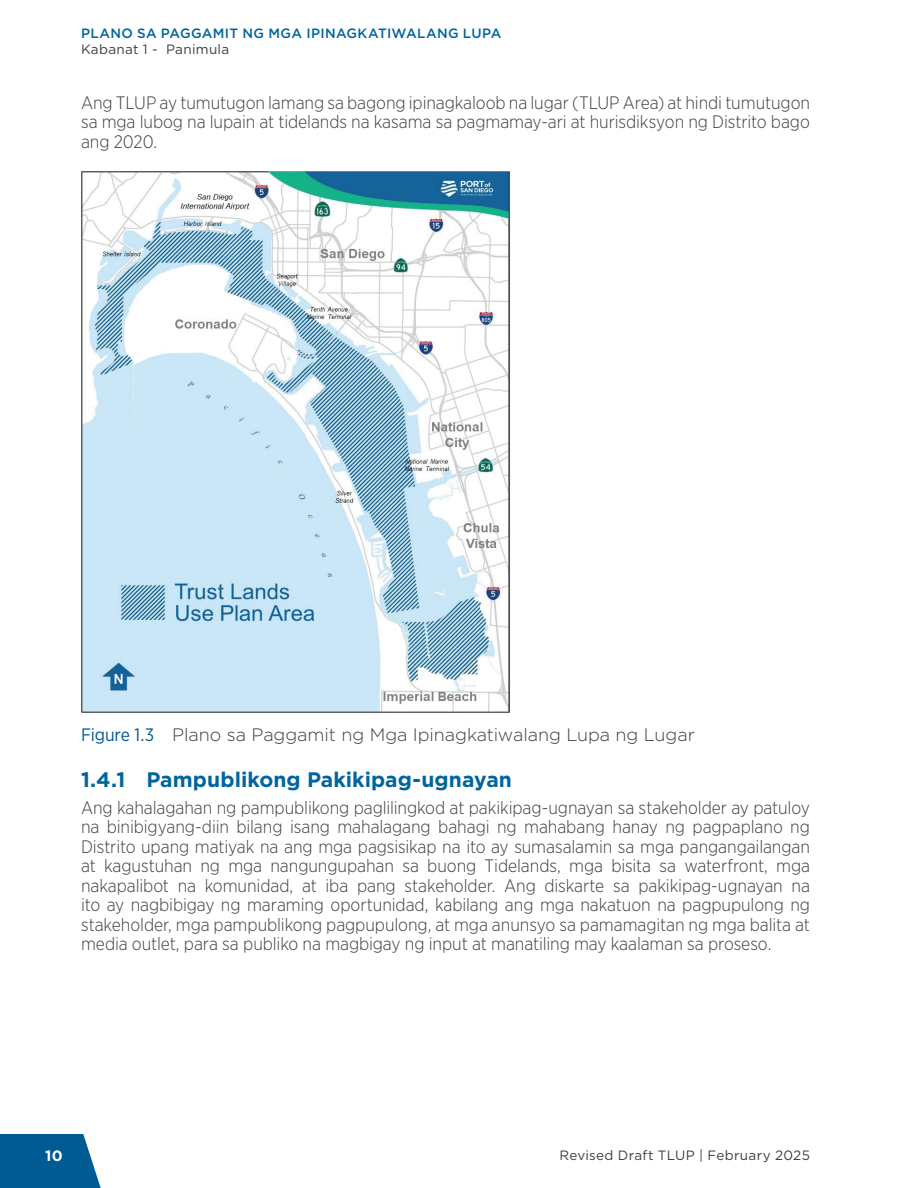
<style>
.page{position:relative;width:918px;height:1188px;background:#fff}
.page>*{position:absolute;margin:0;border:0;box-sizing:border-box;transform-origin:0 0}
.t1{font:700 21px "Gotham";color:#00659c}
.t2{font:300 18px/19.5px "Gotham Narrow";letter-spacing:-.005em;color:#3e3e3f;text-align:justify}
.t3{font:300 18px "Gotham";letter-spacing:-.005em;color:#3e3e3f}
.t4{font:700 15px "Gotham";color:#fff}
.t5{font:13.5px "Gotham";letter-spacing:.02em;color:#3e3e3f}
.t6{font:500 13.5px "Gotham";letter-spacing:.025em;color:#00659c}
.s1{font-family:"Gotham Narrow";font-weight:400;color:#005a93}
</style>
<div class="page">
<img style="left:81px;top:172px;width:429px;height:540px">
<svg style="left:0;top:1134px;width:101px;height:54px;background:#16689c"></svg>
<p class="t6" style="left:81px;top:24px;width:422px">PLANO SA PAGGAMIT NG MGA IPINAGKATIWALANG LUPA</p>
<p class="t5" style="left:81px;top:41px;width:150px">Kabanat 1 - Panimula</p>
<p class="t2" style="left:81px;top:92px;width:731px">Ang TLUP ay tumutugon lamang sa bagong ipinagkaloob na lugar (TLUP Area) at hindi tumutugon sa mga lubog na lupain at tidelands na kasama sa pagmamay-ari at hurisdiksyon ng Distrito bago ang 2020.</p>
<p class="t3" style="left:81px;top:723px;width:615px"><span class="s1">Figure 1.3</span> Plano sa Paggamit ng Mga Ipinagkatiwalang Lupa ng Lugar</p>
<p class="t1" style="left:81px;top:766px;width:433px">1.4.1 Pampublikong Pakikipag-ugnayan</p>
<p class="t2" style="left:81px;top:797px;width:731px">Ang kahalagahan ng pampublikong paglilingkod at pakikipag-ugnayan sa stakeholder ay patuloy na binibigyang-diin bilang isang mahalagang bahagi ng mahabang hanay ng pagpaplano ng Distrito upang matiyak na ang mga pagsisikap na ito ay sumasalamin sa mga pangangailangan at kagustuhan ng mga nangungupahan sa buong Tidelands, mga bisita sa waterfront, mga nakapalibot na komunidad, at iba pang stakeholder. Ang diskarte sa pakikipag-ugnayan na ito ay nagbibigay ng maraming oportunidad, kabilang ang mga nakatuon na pagpupulong ng stakeholder, mga pampublikong pagpupulong, at mga anunsyo sa pamamagitan ng mga balita at media outlet, para sa publiko na magbigay ng input at manatiling may kaalaman sa proseso.</p>
<p class="t4" style="left:45px;top:1146px;width:19px">10</p>
<p class="t5" style="left:559px;top:1146px;width:252px">Revised Draft TLUP | February 2025</p>
</div>
